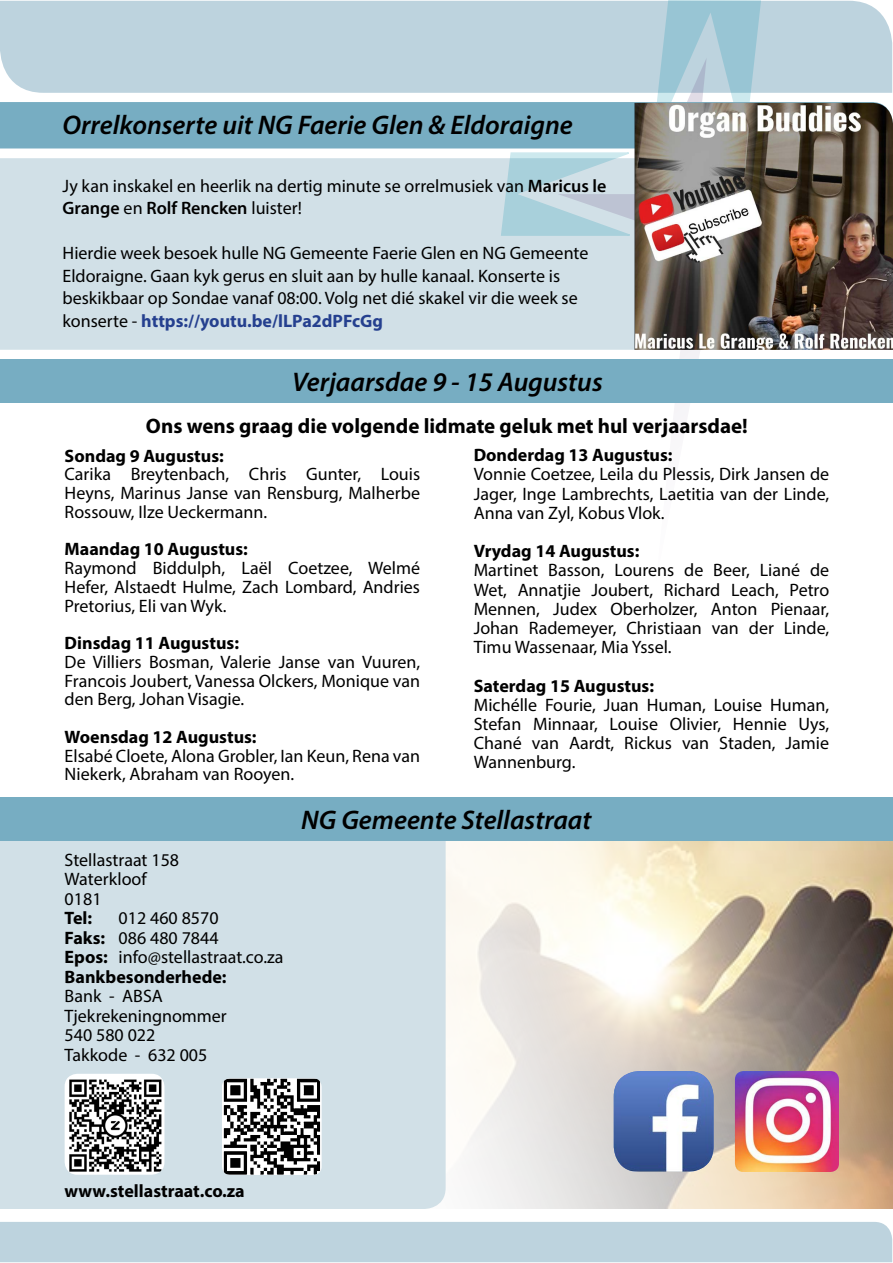
<style>
.page{position:relative;width:893px;height:1263px;background:#fff}
.page>*{position:absolute;margin:0;border:0;box-sizing:border-box;transform-origin:0 0}
.t1{font:italic 600 27px "Myriad Pro";color:#000}
.t2{font:700 21px "Myriad Pro";color:#000}
.t3{font:18px/19.2px "Myriad Pro";color:#000}
.t4{font:700 18px "Myriad Pro";color:#000}
.s1{font-weight:600}
.s2{font-weight:700;color:#25408f}
.s3{font-weight:700}
</style>
<div class="page">
<img style="left:446px;top:840px;width:447px;height:369px">
<div style="left:0;top:840px;width:446px;height:369px;background:#d1e0e7"></div>
<div style="left:222px;top:1078px;width:100px;height:97px;background:#f5f5f5;border-radius:9px"></div>
<img style="left:223px;top:1078px;width:97px;height:97px">
<img style="left:65px;top:1074px;width:99px;height:101px">
<img style="left:735px;top:1071px;width:104px;height:101px">
<img style="left:614px;top:1071px;width:100px;height:101px">
<div style="left:0;top:1222px;width:892px;height:40px;background:#bdd3de"></div>
<div style="left:0;top:797px;width:893px;height:43px;background:#77adc2"></div>
<svg style="left:0;top:0;width:893px;height:414px;background:#bad3de"></svg>
<img style="left:635px;top:103px;width:258px;height:247px">
<h1 class="t1" style="left:62px;top:107px;width:512px">Orrelkonserte uit NG Faerie Glen &amp; Eldoraigne</h1>
<p class="t3" style="left:63px;top:174px;width:546px;line-height:22.5px">Jy kan inskakel en heerlik na dertig minute se orrelmusiek van <span class="s1">Maricus le<br>Grange</span> en <span class="s1">Rolf Rencken</span> luister!</p>
<p class="t3" style="left:63px;top:241px;width:527px;line-height:22.5px">Hierdie week besoek hulle NG Gemeente Faerie Glen en NG Gemeente Eldoraigne. Gaan kyk gerus en sluit aan by hulle kanaal. Konserte is beskikbaar op Sondae vanaf 08:00. Volg net dié skakel vir die week se konserte - <span class="s2">https://youtu.be/lLPa2dPFcGg</span></p>
<h1 class="t1" style="left:292px;top:365px;width:312px">Verjaarsdae 9 - 15 Augustus</h1>
<p class="t2" style="left:146px;top:413px;width:603px">Ons wens graag die volgende lidmate geluk met hul verjaarsdae!</p>
<p class="t4" style="left:65px;top:444px;width:161px">Sondag 9 Augustus:</p>
<p class="t3" style="left:65px;top:465px;width:357px;line-height:18.8px;text-align:justify">Carika Breytenbach, Chris Gunter, Louis Heyns, Marinus Janse van Rensburg, Malherbe Rossouw, Ilze Ueckermann.</p>
<p class="t4" style="left:65px;top:537px;width:185px">Maandag 10 Augustus:</p>
<p class="t3" style="left:65px;top:558px;width:357px;line-height:18.8px;text-align:justify">Raymond Biddulph, Laël Coetzee, Welmé Hefer, Alstaedt Hulme, Zach Lombard, Andries Pretorius, Eli van Wyk.</p>
<p class="t4" style="left:65px;top:631px;width:176px">Dinsdag 11 Augustus:</p>
<p class="t3" style="left:65px;top:652px;width:357px;line-height:18.8px;text-align:justify">De Villiers Bosman, Valerie Janse van Vuuren, Francois Joubert, Vanessa Olckers, Monique van den Berg, Johan Visagie.</p>
<p class="t4" style="left:65px;top:725px;width:194px">Woensdag 12 Augustus:</p>
<p class="t3" style="left:65px;top:746px;width:357px;line-height:18.8px">Elsabé Cloete, Alona Grobler, Ian Keun, Rena van<br>Niekerk, Abraham van Rooyen.</p>
<p class="t4" style="left:474px;top:443px;width:200px">Donderdag 13 Augustus:</p>
<p class="t3" style="left:474px;top:464px;width:357px;text-align:justify">Vonnie Coetzee, Leila du Plessis, Dirk Jansen de Jager, Inge Lambrechts, Laetitia van der Linde, Anna van Zyl, Kobus Vlok.</p>
<p class="t4" style="left:474px;top:539px;width:167px">Vrydag 14 Augustus:</p>
<p class="t3" style="left:474px;top:560px;width:357px;text-align:justify">Martinet Basson, Lourens de Beer, Liané de Wet, Annatjie Joubert, Richard Leach, Petro Mennen, Judex Oberholzer, Anton Pienaar, Johan Rademeyer, Christiaan van der Linde, Timu Wassenaar, Mia Yssel.</p>
<p class="t4" style="left:474px;top:674px;width:182px">Saterdag 15 Augustus:</p>
<p class="t3" style="left:474px;top:695px;width:357px;text-align:justify">Michélle Fourie, Juan Human, Louise Human, Stefan Minnaar, Louise Olivier, Hennie Uys, Chané van Aardt, Rickus van Staden, Jamie Wannenburg.</p>
<p class="t3" style="left:65px;top:850px;width:116px">Stellastraat 158<br>Waterkloof<br>0181</p>
<p class="t4" style="left:65px;top:906px;width:29px">Tel:</p>
<p class="t3" style="left:65px;top:908px;width:220px;text-indent:54px">012 460 8570<br><span class="s3">Faks:</span> 086 480 7844<br><span class="s3">Epos:</span> info@stellastraat.co.za<br><span class="s3">Bankbesonderhede:</span></p>
<p class="t3" style="left:65px;top:986px;width:164px">Bank - ABSA<br>Tjekrekeningnommer<br>540 580 022<br>Takkode - 632 005</p>
<h1 class="t1" style="left:301px;top:802px;width:292px">NG Gemeente Stellastraat</h1>
<p class="t4" style="left:65px;top:1179px;width:182px">www.stellastraat.co.za</p>
</div>
